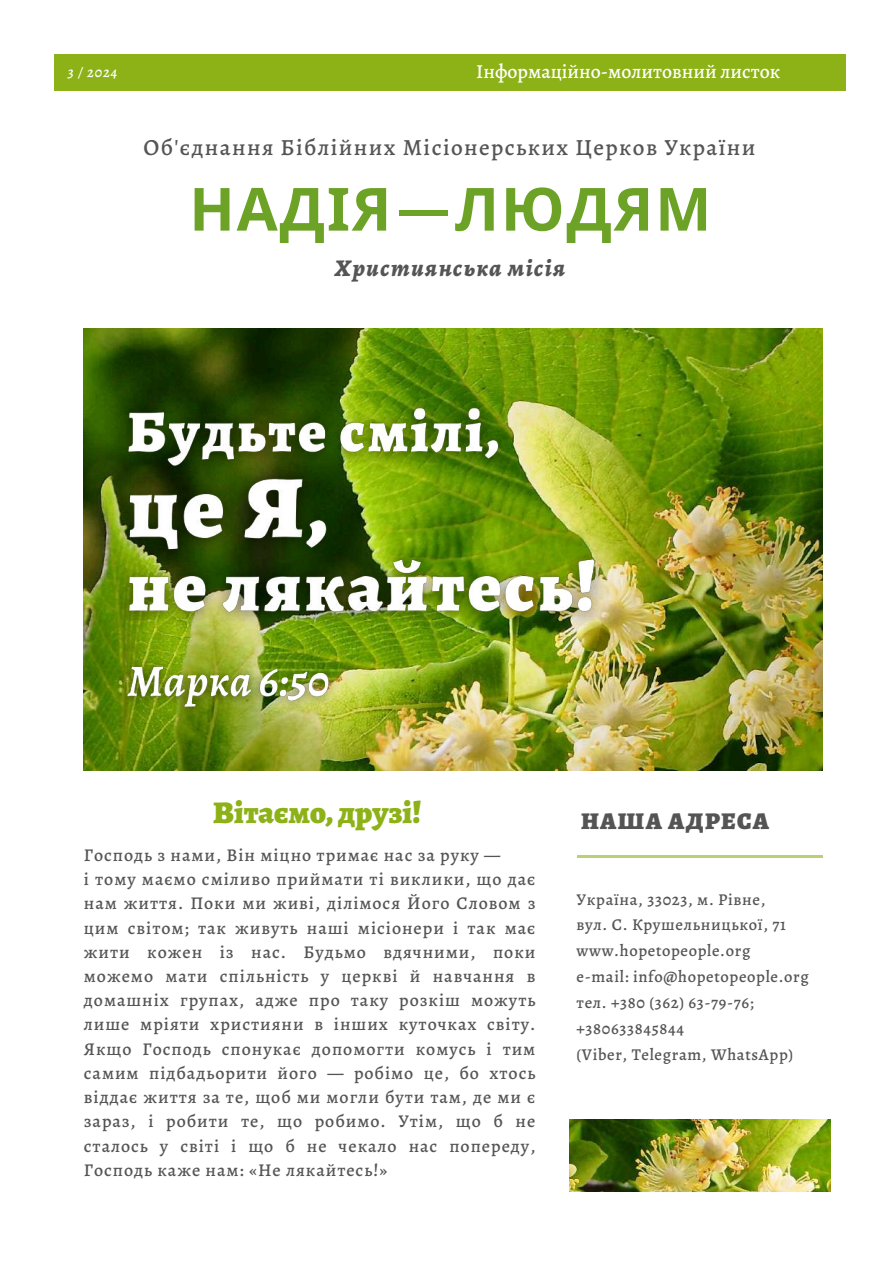
<style>
.page{position:relative;width:894px;height:1264px;background:#fff}
.page>*{position:absolute;margin:0;border:0;box-sizing:border-box;transform-origin:0 0}
.t1{font:700 59.55px "Noto Sans";letter-spacing:.03em;color:#6ca225}
.t2{font:900 31.5px "Alegreya";color:#8db217}
.t3{font:italic 800 24px "Alegreya";letter-spacing:.06em;color:#555}
.t4{font:900 24px "Alegreya";letter-spacing:.06em;color:#545454}
.t5{font:500 23.1px "Alegreya";letter-spacing:.06em;color:#555}
.t6{font:500 19.8px "Alegreya";color:#fff}
.t7{font:500 18px/24.2px "Alegreya";letter-spacing:.055em;color:#555}
.t8{font:500 16.5px/25.8px "Alegreya";letter-spacing:.04em;color:#555}
.t9{font:italic 500 14.85px "Alegreya";color:#fff}
.s1{font-family:"Aileron";font-weight:900}
</style>
<div class="page">
<img style="left:569px;top:1119px;width:261px;height:72px">
<div style="left:54px;top:54px;width:791px;height:36px;background:#8db217"></div>
<hr style="left:576px;top:855px;width:246px;height:3px;background:#8db217">
<img style="left:84px;top:329px;width:738px;height:441px">
<img style="left:104px;top:386px;width:514px;height:252px">
<img style="left:111px;top:651px;width:234px;height:74px">
<p class="t9" style="left:68px;top:62px;width:51px">3 / 2024</p>
<p class="t6" style="left:476px;top:58px;width:305px">Інформаційно-молитовний листок</p>
<p class="t5" style="left:144px;top:132px;width:613px">Об'єднання Біблійних Місіонерських Церков України</p>
<h1 class="t1" style="left:189px;top:167px;width:523px">НАДІЯ<span class="s1">—</span>ЛЮДЯМ</h1>
<h3 class="t3" style="left:335px;top:252px;width:232px">Християнська місія</h3>
<h2 class="t2" style="left:213px;top:791px;width:209px">Вітаємо, друзі!</h2>
<p class="t7" style="left:84px;top:842px;width:453px">Господь з нами, Він міцно тримає нас за руку —<br>і тому маємо сміливо приймати ті виклики, що дає нам життя. Поки ми живі, ділімося Його Словом з цим світом; так живуть наші місіонери і так має жити кожен із нас. Будьмо вдячними, поки можемо мати спільність у церкві й навчання в домашніх групах, адже про таку розкіш можуть лише мріяти християни в інших куточках світу.<br>Якщо Господь спонукає допомогти комусь і тим самим підбадьорити його — робімо це, бо хтось віддає життя за те, щоб ми могли бути там, де ми є зараз, і робити те, що робимо. Утім, що б не сталось у світі і що б не чекало нас попереду, Господь каже нам: «Не лякайтесь!»</p>
<h3 class="t4" style="left:581px;top:804px;width:189px">НАША АДРЕСА</h3>
<p class="t8" style="left:576px;top:886px;width:234px">Україна, 33023, м. Рівне,<br>вул. С. Крушельницької, 71 www.hopetopeople.org<br>e-mail: info@hopetopeople.org тел. +380 (362) 63-79-76; +380633845844<br>(Viber, Telegram, WhatsApp)</p>
</div>
